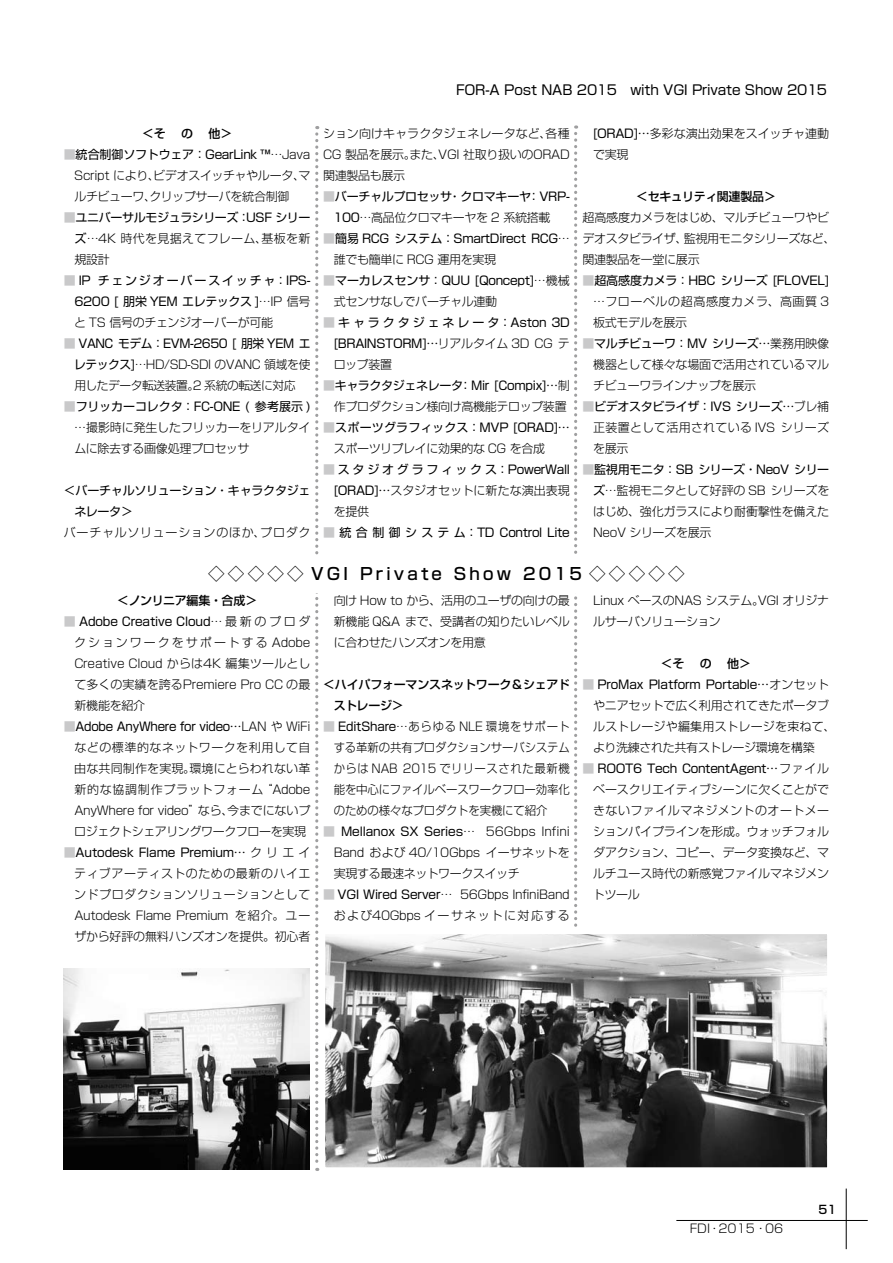
<style>
.page{position:relative;width:893px;height:1263px;background:#fff}
.page>*{position:absolute;margin:0;border:0;box-sizing:border-box;transform-origin:0 0}
.t1{font:500 16.5px "Shin Go Pro";letter-spacing:.19em;color:#000}
.t2{font:13.5px "Shin Go Pro";letter-spacing:-.01em;color:#000}
.t3{font:300 12px/21px "Shin Go Pro";letter-spacing:-.02em;color:#000;text-align:justify}
.t4{font:12px/21px "Shin Go Pro";letter-spacing:-.025em;color:#000;text-align:justify}
.t5{font:500 12px/21px "Shin Go Pro";letter-spacing:-.025em;color:#000}
.t6{font:12px/21px "Shin Go Pro";letter-spacing:.005em;color:#000}
.t7{font:300 12px/21px "Shin Go Pro";color:#000}
.t8{font:300 12px "Shin Go Pro";letter-spacing:.065em;color:#000}
.t9{font:500 11.7px "Shin Go Pro";color:#000}
.s1{font-weight:400;color:#c9c9ca}
.s2{font-weight:400}
.s3{color:#c9c9ca}
.s4{font-weight:300}
</style>
<div class="page">
<hr style="left:676px;top:1220px;width:192px;height:1px;background:#000">
<hr style="left:846px;top:1188px;width:1px;height:61px;background:#000">
<svg style="left:315px;top:126px;width:3px;height:1045px"></svg>
<svg style="left:574px;top:125px;width:3px;height:802px"></svg>
<img style="left:326px;top:935px;width:500px;height:231px">
<div style="left:321px;top:930px;width:510px;height:241px;border:4px solid #fff"></div>
<img style="left:64px;top:968px;width:245px;height:201px">
<div style="left:64px;top:556px;width:765px;height:36px;background:#fff"></div>
<p class="t5" style="left:142px;top:122px;width:91px">＜そ 　の　 他＞</p>
<p class="t3" style="left:74px;top:143px;width:238px;text-indent:-11px"><span class="s1">■</span><span class="s2">統合制御ソフトウェア：GearLink ™</span>…Java Script により、ビデオスイッチャやルータ、マルチビューワ、クリップサーバを統合制御</p>
<p class="t4" style="left:74px;top:206px;width:238px;text-indent:-11px"><span class="s3">■</span>ユニバーサルモジュラシリーズ：USF シリーズ<span class="s4">…4K 時代を見据えてフレーム、基板を新規設計</span></p>
<p class="t4" style="left:74px;top:269px;width:238px;text-indent:-11px"><span class="s3">■</span> IP チェンジオーバースイッチャ：IPS-6200 [ 朋栄 YEM エレテックス ]<span class="s4">…IP 信号と TS 信号のチェンジオーバーが可能</span></p>
<p class="t3" style="left:74px;top:332px;width:238px;text-indent:-10px"><span class="s1">■</span> <span class="s2">VANC モデム：EVM-2650 [ 朋栄 YEM エレテックス]</span>…HD/SD-SDI のVANC 領域を使用したデータ転送装置。2 系統の転送に対応</p>
<p class="t3" style="left:74px;top:395px;width:238px;text-indent:-11px"><span class="s1">■</span><span class="s2">フリッカーコレクタ：FC-ONE ( 参考展示 ) </span>…撮影時に発生したフリッカーをリアルタイムに除去する画像処理プロセッサ</p>
<p class="t4" style="left:74px;top:479px;width:238px;text-indent:-11px">＜バーチャルソリューション・キャラクタジェネレータ＞</p>
<p class="t8" style="left:64px;top:523px;width:248px">バーチャルソリューションのほか、プロダク</p>
<p class="t2" style="left:456px;top:79px;width:372px">FOR-A Post NAB 2015　with VGI Private Show 2015</p>
<p class="t3" style="left:323px;top:122px;width:248px">ション向けキャラクタジェネレータなど、各種CG 製品を展示。また、VGI 社取り扱いのORAD関連製品も展示</p>
<p class="t4" style="left:334px;top:185px;width:238px;text-indent:-10px"><span class="s3">■</span>バーチャルプロセッサ・クロマキーヤ：VRP-<br>100<span class="s4">…高品位クロマキーヤを 2 系統搭載</span></p>
<p class="t4" style="left:334px;top:227px;width:238px;text-indent:-11px"><span class="s3">■</span>簡易 RCG システム：SmartDirect RCG<span class="s4">…誰でも簡単に RCG 運用を実現</span></p>
<p class="t4" style="left:334px;top:269px;width:238px;text-indent:-11px"><span class="s3">■</span>マーカレスセンサ：QUU [Qoncept]<span class="s4">…機械式センサなしでバーチャル連動</span></p>
<p class="t4" style="left:334px;top:311px;width:238px;text-indent:-11px"><span class="s3">■</span>キャラクタジェネレータ：Aston 3D [BRAINSTORM]…<span class="s4">リアルタイム 3D CG テロップ装置</span></p>
<p class="t4" style="left:323px;top:374px;width:248px;text-align:right"><span class="s3">■</span>キャラクタジェネレータ：Mir [Compix]…<span class="s4">制作プロダクション様向け高機能テロップ装置</span></p>
<p class="t6" style="left:334px;top:416px;width:238px;text-indent:-11px"><span class="s3">■</span>スポーツグラフィックス：MVP [ORAD]…<span class="s4">スポーツリプレイに効果的な CG を合成</span></p>
<p class="t4" style="left:334px;top:458px;width:238px;text-indent:-11px"><span class="s3">■</span>スタジオグラフィックス：PowerWall [ORAD]…<span class="s4">スタジオセットに新たな演出表現を提供</span></p>
<p class="t4" style="left:323px;top:521px;width:248px"><span class="s3">■</span> 統合制御システム：TD Control Lite</p>
<p class="t7" style="left:593px;top:122px;width:238px"><span class="s2">[ORAD]…</span>多彩な演出効果をスイッチャ連動で実現</p>
<p class="t5" style="left:636px;top:185px;width:141px">＜セキュリティ関連製品＞</p>
<p class="t3" style="left:582px;top:206px;width:254px;text-align:left">超高感度カメラをはじめ、マルチビューワやビデオスタビライザ、監視用モニタシリーズなど、関連製品を一堂に展示</p>
<p class="t3" style="left:593px;top:269px;width:238px;text-indent:-11px"><span class="s1">■</span><span class="s2">超高感度カメラ：HBC シリーズ [FLOVEL] </span>…フローベルの超高感度カメラ、高画質 3板式モデルを展示</p>
<p class="t3" style="left:593px;top:332px;width:238px;text-indent:-11px"><span class="s1">■</span><span class="s2">マルチビューワ：MV シリーズ…</span>業務用映像機器として様々な場面で活用されているマルチビューワラインナップを展示</p>
<p class="t3" style="left:593px;top:395px;width:238px;text-indent:-11px"><span class="s1">■</span><span class="s2">ビデオスタビライザ：IVS シリーズ…</span>ブレ補正装置として活用されている IVS シリーズを展示</p>
<p class="t3" style="left:593px;top:458px;width:238px;text-indent:-11px"><span class="s1">■</span><span class="s2">監視用モニタ：SB シリーズ・NeoV シリーズ</span>…監視モニタとして好評の SB シリーズをはじめ、強化ガラスにより耐衝撃性を備えたNeoV シリーズを展示</p>
<h1 class="t1" style="left:208px;top:560px;width:478px">◇◇◇◇◇ VGI Private Show 2015 ◇◇◇◇◇</h1>
<p class="t5" style="left:117px;top:588px;width:141px">＜ノンリニア編集・合成＞</p>
<p class="t3" style="left:74px;top:609px;width:238px;text-indent:-11px"><span class="s1">■</span> <span class="s2">Adobe Creative Cloud</span>… 最新のプロダクションワークをサポートする Adobe Creative Cloud からは4K 編集ツールとして多くの実績を誇るPremiere Pro CC の最新機能を紹介</p>
<p class="t3" style="left:74px;top:714px;width:238px;text-indent:-11px"><span class="s1">■</span><span class="s2">Adobe AnyWhere for video…</span>LAN や WiFiなどの標準的なネットワークを利用して自由な共同制作を実現。環境にとらわれない革新的な協調制作プラットフォーム “Adobe AnyWhere for video”なら、今までにないプロジェクトシェアリングワークフローを実現</p>
<p class="t3" style="left:74px;top:840px;width:238px;text-indent:-11px"><span class="s1">■</span><span class="s2">Autodesk Flame Premium…</span> クリエイティブアーティストのための最新のハイエンドプロダクションソリューションとしてAutodesk Flame Premium を紹介。ユーザから好評の無料ハンズオンを提供。初心者</p>
<p class="t3" style="left:334px;top:588px;width:238px">向け How to から、活用のユーザの向けの最新機能 Q&amp;A まで、受講者の知りたいレベルに合わせたハンズオンを用意</p>
<p class="t5" style="left:334px;top:672px;width:238px;text-indent:-11px">＜ハイパフォーマンスネットワーク＆シェアドストレージ＞</p>
<p class="t3" style="left:334px;top:714px;width:238px;text-indent:-11px"><span class="s1">■</span> <span class="s2">EditShare</span>…あらゆる NLE 環境をサポートする革新の共有プロダクションサーバシステムからは NAB 2015 でリリースされた最新機能を中心にファイルベースワークフロー効率化のための様々なプロダクトを実機にて紹介</p>
<p class="t3" style="left:334px;top:819px;width:238px;text-indent:-11px"><span class="s1">■</span> <span class="s2">Mellanox SX Series</span>… 56Gbps Infini Band および 40/10Gbps イーサネットを実現する最速ネットワークスイッチ</p>
<p class="t3" style="left:323px;top:882px;width:248px;text-align:right"><span class="s1">■</span> <span class="s2">VGI Wired Server</span>… 56Gbps InfiniBandおよび40Gbps イーサネットに対応する</p>
<p class="t3" style="left:593px;top:588px;width:238px">Linux ベースのNAS システム。VGI オリジナルサーバソリューション</p>
<p class="t5" style="left:661px;top:651px;width:91px">＜そ 　の　 他＞</p>
<p class="t3" style="left:593px;top:672px;width:244px;text-align:left;text-indent:-11px"><span class="s1">■</span> <span class="s2">ProMax Platform Portable…</span>オンセットやニアセットで広く利用されてきたポータブルストレージや編集用ストレージを束ねて、より洗練された共有ストレージ環境を構築</p>
<p class="t3" style="left:593px;top:756px;width:238px;text-indent:-10px"><span class="s1">■</span> <span class="s2">ROOT6 Tech ContentAgent…</span>ファイルベースクリエイティブシーンに欠くことができないファイルマネジメントのオートメーションパイプラインを形成。ウォッチフォルダアクション、コピー、データ変換など、マルチユース時代の新感覚ファイルマネジメントツール</p>
<p class="t7" style="left:690px;top:1216px;width:95px">FDI・2015・06</p>
<p class="t9" style="left:818px;top:1200px;width:19px">51</p>
</div>
